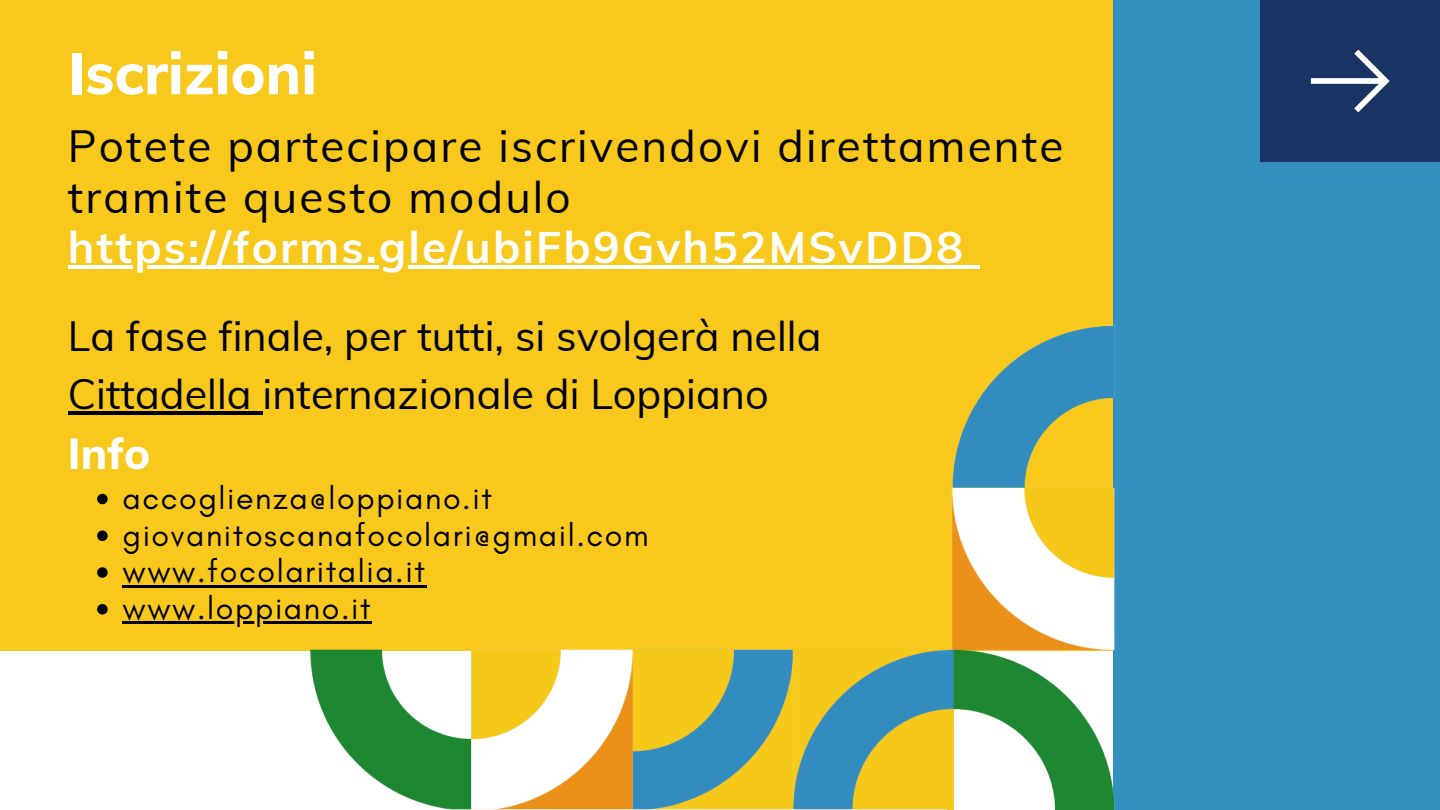
<style>
.page{position:relative;width:1440px;height:810px;background:#fff}
.page>*{position:absolute;margin:0;border:0;box-sizing:border-box;transform-origin:0 0}
.t1{font:800 58.1px "Muli";color:#fff}
.t2{font:44.1px/50.2px "Muli";letter-spacing:.05em;color:#000}
.t3{font:700 44.1px "Muli";letter-spacing:.05em;color:#fffefd}
.t4{font:800 43.3px "Muli";color:#fff}
.t5{font:41.4px/57.8px "Muli";color:#000}
.t6{font:32.2px "Glacial Indifference";letter-spacing:.05em;color:#000}
</style>
<div class="page">
<div style="left:0;top:0;width:1114px;height:650px;background:#f8c91c"></div>
<div style="left:1114px;top:0;width:326px;height:810px;background:#3490bf"></div>
<div style="left:1261px;top:0;width:179px;height:162px;background:#1a3365"></div>
<svg style="left:1311px;top:50px;width:79px;height:62px"></svg>
<img style="left:218px;top:259px;width:897px;height:551px">
<hr style="left:68px;top:265px;width:897px;height:4px;background:#fffefd">
<hr style="left:965px;top:265px;width:14px;height:4px;background:#fffefd">
<svg style="left:97px;top:494px;width:11px;height:10px"></svg>
<svg style="left:97px;top:531px;width:11px;height:10px"></svg>
<svg style="left:97px;top:567px;width:11px;height:11px"></svg>
<hr style="left:123px;top:585px;width:304px;height:3px;background:#000">
<svg style="left:97px;top:604px;width:11px;height:11px"></svg>
<hr style="left:123px;top:621px;width:249px;height:3px;background:#000">
<hr style="left:68px;top:411px;width:195px;height:4px;background:#000">
<h3 class="t1" style="left:68px;top:36px;width:251px">Iscrizioni</h3>
<h3 class="t2" style="left:68px;top:121px;width:997px">Potete partecipare iscrivendovi direttamente tramite questo modulo</h3>
<h2 class="t3" style="left:68px;top:219px;width:897px">https://forms.gle/ubiFb9Gvh52MSvDD8</h2>
<p class="t5" style="left:68px;top:307px;width:755px">La fase finale, per tutti, si svolgerà nella<br>Cittadella internazionale di Loppiano</p>
<p class="t4" style="left:68px;top:425px;width:84px">Info</p>
<p class="t6" style="left:123px;top:478px;width:371px">accoglienza@loppiano.it</p>
<p class="t6" style="left:123px;top:515px;width:528px">giovanitoscanafocolari@gmail.com</p>
<p class="t6" style="left:123px;top:552px;width:304px">www.focolaritalia.it</p>
<p class="t6" style="left:123px;top:588px;width:250px">www.loppiano.it</p>
</div>
